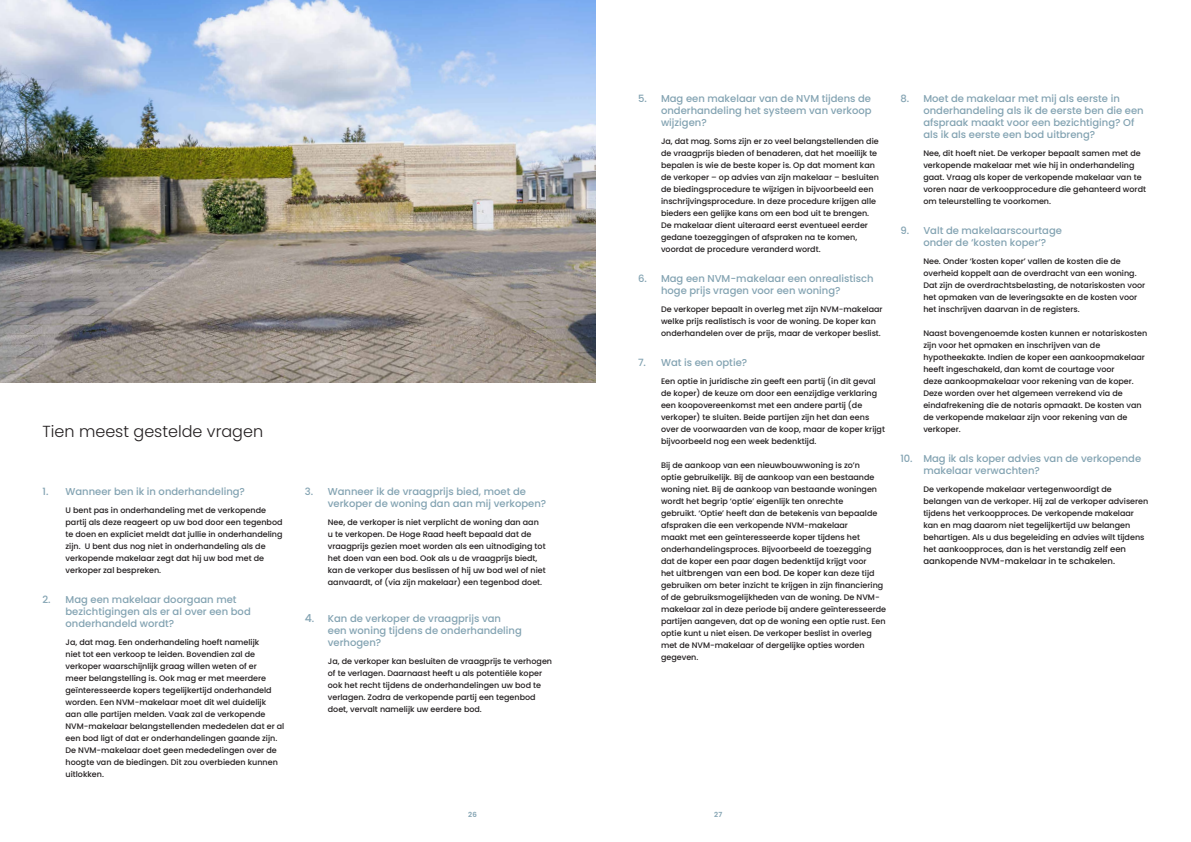
<style>
.page{position:relative;width:1191px;height:842px;background:#fff}
.page>*{position:absolute;margin:0;border:0;box-sizing:border-box;transform-origin:0 0}
.t1{font:300 16px "Poppins";color:#231f20}
.t2{font:500 10px/12px "Poppins";color:#83a3b2}
.t3{font:500 8.5px "Poppins";color:#231f20}
.t4{font:500 8px/12px "Poppins";color:#231f20}
.t5{font:600 7px "Poppins";color:#83a3b2}
.s1{font-size:11px}
.s2{font-size:8px}
.s3{font-size:8.5px}
</style>
<div class="page">
<img style="left:0;top:0;width:595px;height:383px">
<p class="t1" style="left:43px;top:422px;width:222px">Tien meest gestelde vragen</p>
<p class="t2" style="left:43px;top:486px;width:204px">1. Wanneer ben ik in onderhandeling?</p>
<p class="t4" style="left:66px;top:504px;width:218px">U bent pas in onderhandeling met de verkopende partij als deze reageert op uw bod door een tegenbod te doen en expliciet meldt dat jullie in onderhandeling zijn. U bent dus nog niet in onderhandeling als de verkopende makelaar zegt dat hij uw bod met de verkoper zal bespreken.</p>
<p class="t2" style="left:66px;top:593px;width:187px;text-indent:-23px">2. Mag een makelaar doorgaan met bezichtigingen als er al over een bod onderhandeld wordt?</p>
<p class="t4" style="left:66px;top:636px;width:220px">Ja, dat mag. Een onderhandeling hoeft namelijk<br>niet tot een verkoop te leiden. Bovendien zal de verkoper waarschijnlijk graag willen weten of er<br>meer belangstelling is. Ook mag er met meerdere geïnteresseerde kopers tegelijkertijd onderhandeld worden. Een NVM-makelaar moet dit wel duidelijk<br>aan alle partijen melden. Vaak zal de verkopende NVM-makelaar belangstellenden mededelen dat er al een bod ligt of dat er onderhandelingen gaande zijn.<br>De NVM-makelaar doet geen mededelingen over de hoogte van de biedingen. Dit zou overbieden kunnen uitlokken.</p>
<p class="t2" style="left:328px;top:486px;width:220px;text-indent:-23px">3. Wanneer ik de vraagprijs bied, moet de verkoper de woning dan aan mij verkopen?</p>
<p class="t4" style="left:328px;top:516px;width:219px">Nee, de verkoper is niet verplicht de woning dan aan u te verkopen. De Hoge Raad heeft bepaald dat de vraagprijs gezien moet worden als een uitnodiging tot het doen van een bod. Ook als u de vraagprijs biedt, kan de verkoper dus beslissen of hij uw bod wel of niet aanvaardt, of (via zijn makelaar) een tegenbod doet.</p>
<p class="t2" style="left:328px;top:612px;width:195px;text-indent:-23px"><span class="s1">4</span>. Kan de verkoper de vraagprijs van een woning tijdens de onderhandeling verhogen?</p>
<p class="t4" style="left:328px;top:655px;width:226px">Ja, de verkoper kan besluiten de vraagprijs te verhogen of te verlagen. Daarnaast heeft u als potentiële koper ook het recht tijdens de onderhandelingen uw bod te verlagen. Zodra de verkopende partij een tegenbod doet, vervalt namelijk uw eerdere bod.</p>
<p class="t2" style="left:661px;top:93px;width:212px;text-align:justify;text-indent:-23px">5. Mag een makelaar van de NVM tijdens de onderhandeling het systeem van verkoop wijzigen?</p>
<p class="t4" style="left:661px;top:135px;width:219px">Ja, dat mag. Soms zijn er zo veel belangstellenden die de vraagprijs bieden of benaderen, dat het moeilijk te bepalen is wie de beste koper is. Op dat moment kan de verkoper – op advies van zijn makelaar – besluiten de biedingsprocedure te wijzigen in bijvoorbeeld een inschrijvingsprocedure. In deze procedure krijgen alle bieders een gelijke kans om een bod uit te brengen.<br>De makelaar dient uiteraard eerst eventueel eerder gedane toezeggingen of afspraken na te komen, voordat de procedure veranderd wordt.</p>
<p class="t2" style="left:661px;top:272px;width:214px;text-indent:-23px">6. Mag een NVM-makelaar een onrealistisch hoge prijs vragen voor een woning?</p>
<p class="t4" style="left:661px;top:303px;width:223px">De verkoper bepaalt in overleg met zijn NVM-makelaar welke prijs realistisch is voor de woning. De koper kan onderhandelen over de prijs, maar de verkoper beslist.</p>
<p class="t2" style="left:638px;top:356px;width:111px">7. Wat is een optie?</p>
<p class="t4" style="left:661px;top:375px;width:225px">Een optie in juridische zin geeft een partij (in dit geval de koper) de keuze om door een eenzijdige verklaring een koopovereenkomst met een andere partij (de verkoper) te sluiten. Beide partijen zijn het dan eens over de voorwaarden van de koop, maar de koper krijgt bijvoorbeeld nog een week bedenktijd.</p>
<p class="t4" style="left:661px;top:459px;width:218px">Bij de aankoop van een nieuwbouwwoning is zo’n optie gebruikelijk. Bij de aankoop van een bestaande woning niet. Bij de aankoop van bestaande woningen wordt het begrip ‘optie’ eigenlijk ten onrechte gebruikt. ‘Optie’ heeft dan de betekenis van bepaalde afspraken die een verkopende NVM-makelaar<br>maakt met een geïnteresseerde koper tijdens het onderhandelingsproces. Bijvoorbeeld de toezegging dat de koper een paar dagen bedenktijd krijgt voor</p>
<p class="t3" style="left:661px;top:568px;width:215px"><span class="s2">het</span> uitbrengen van een bod. De koper <span class="s2">kan deze tijd</span></p>
<p class="t4" style="left:661px;top:579px;width:227px">gebruiken om beter inzicht te krijgen in zijn financiering of de gebruiksmogelijkheden van de woning. De NVM&shy;makelaar zal in deze periode bij andere geïnteresseerde partijen aangeven, dat op de woning een optie rust. Een optie kunt u niet eisen. De verkoper beslist in overleg met de NVM-makelaar of dergelijke opties worden gegeven.</p>
<p class="t2" style="left:923px;top:93px;width:222px;text-indent:-23px">8. Moet de makelaar met mij als eerste in onderhandeling als ik de eerste ben die een afspraak maakt voor een bezichtiging? Of als ik als eerste een bod uitbreng?</p>
<p class="t4" style="left:923px;top:147px;width:224px">Nee, dit hoeft niet. De verkoper bepaalt samen met de verkopende makelaar met wie hij in onderhandeling gaat. Vraag als koper de verkopende makelaar van te voren naar de verkoopprocedure die gehanteerd wordt om teleurstelling te voorkomen.</p>
<p class="t2" style="left:923px;top:224px;width:140px;text-indent:-23px">9. Valt de makelaarscourtage onder de ‘kosten koper’?</p>
<p class="t4" style="left:923px;top:255px;width:223px">Nee. Onder ‘kosten koper’ vallen de kosten die de overheid koppelt aan de overdracht van een woning.<br>Dat zijn de overdrachtsbelasting, de notariskosten voor het opmaken van de leveringsakte en de kosten voor het inschrijven daarvan in de registers.</p>
<p class="t4" style="left:923px;top:327px;width:225px">Naast bovengenoemde kosten kunnen er notariskosten zijn voor het opmaken en inschrijven van de hypotheekakte. Indien de koper een aankoopmakelaar heeft ingeschakeld, dan komt de courtage voor<br>deze aankoopmakelaar voor rekening van de koper.<br>Deze worden over het algemeen verrekend via de eindafrekening die de notaris opmaakt. De kosten van de verkopende makelaar zijn voor rekening van de verkoper.</p>
<p class="t2" style="left:923px;top:452px;width:219px;text-indent:-23px">10. Mag ik als koper advies van de verkopende makelaar verwachten?</p>
<p class="t4" style="left:923px;top:483px;width:227px">De verkopende makelaar vertegenwoordigt de belangen van de verkoper. Hij zal de verkoper adviseren tijdens het verkoopproces. De verkopende makelaar kan en mag daarom niet tegelijkertijd uw belangen behartigen. Als u dus begeleiding en advies wilt tijdens het aankoopproces, dan is het verstandig <span class="s3">zelf een</span></p>
<p class="t3" style="left:923px;top:556px;width:193px">aankopende NVM-makelaar in te schakelen.</p>
<p class="t5" style="left:468px;top:810px;width:10px">26</p>
<p class="t5" style="left:714px;top:810px;width:10px">27</p>
</div>
